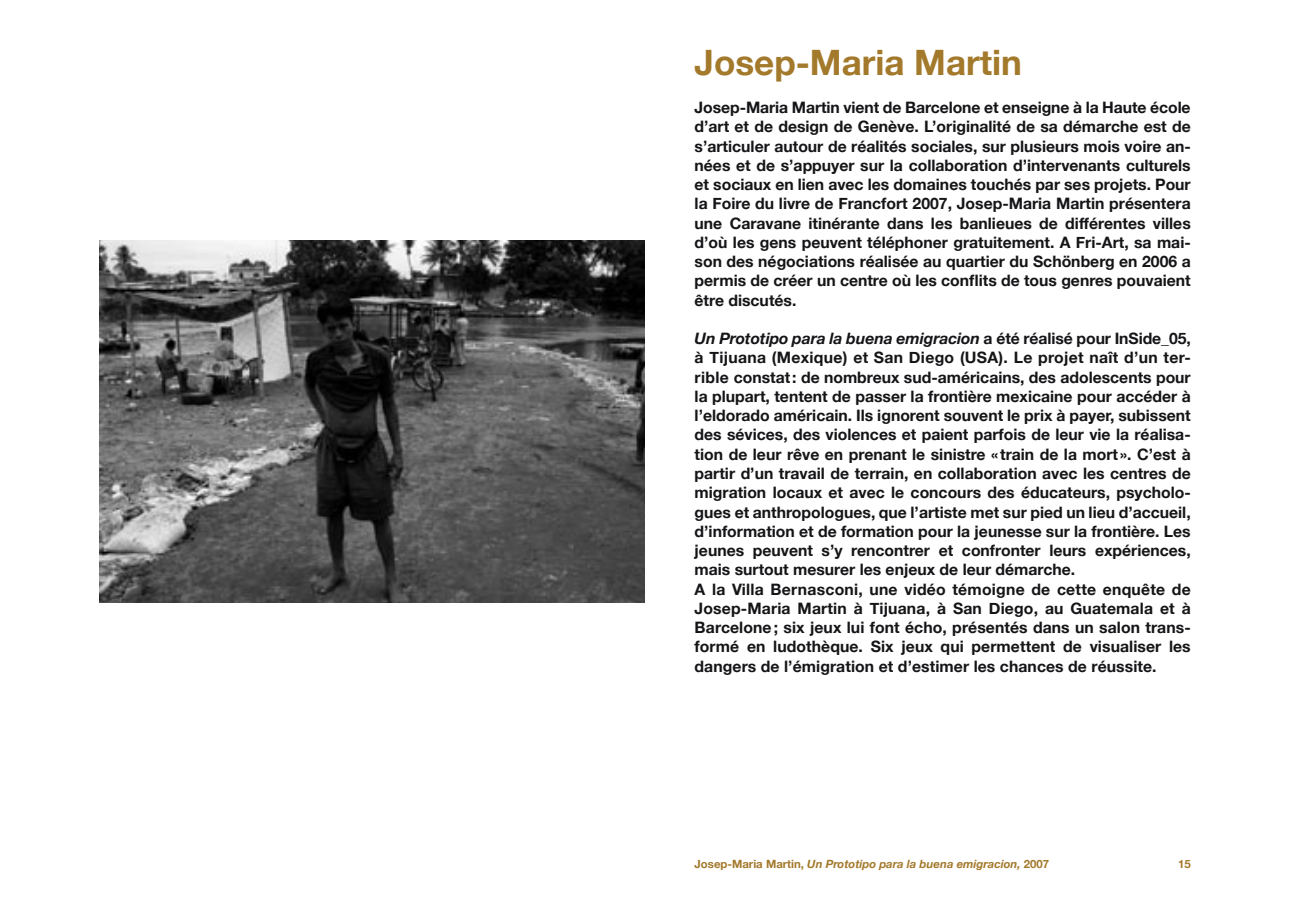
<style>
.page{position:relative;width:1290px;height:918px;background:#fff}
.page>*{position:absolute;margin:0;border:0;box-sizing:border-box;transform-origin:0 0}
.t1{font:700 35px "Helvetica Neue";color:#a3792b}
.t2{font:700 15.75px/19.2px "Helvetica Neue";color:#151518;text-align:justify}
.t3{font:italic 700 11.38px "Helvetica Neue";color:#a3792b}
.t4{font:700 11.38px "Helvetica Neue";color:#a3792b}
.s1{font-style:italic}
.s2{font-style:normal}
</style>
<div class="page">
<img style="left:99px;top:241px;width:546px;height:362px">
<p class="t1" style="left:694px;top:40px;width:329px">Josep-Maria Martin</p>
<p class="t2" style="left:694px;top:97px;width:498px">Josep-Maria Martin vient de Barcelone et enseigne à la Haute école d’art et de design de Genève. L’originalité de sa démarche est de s’articuler autour de réalités sociales, sur plusieurs mois voire an&shy;nées et de s’appuyer sur la collaboration d’intervenants culturels et sociaux en lien avec les domaines touchés par ses projets. Pour la Foire du livre de Francfort 2007, Josep-Maria Martin présentera une Caravane itinérante dans les banlieues de différentes villes d’où les gens peuvent téléphoner gratuitement. A Fri-Art, sa mai&shy;son des négociations réalisée au quartier du Schönberg en 2006 a permis de créer un centre où les conflits de tous genres pouvaient être discutés.</p>
<p class="t2" style="left:694px;top:328px;width:498px"><span class="s1">Un Prototipo para la buena emigracion</span> a été réalisé pour InSide_05, à Tijuana (Mexique) et San Diego (USA). Le projet naît d’un ter&shy;rible constat : de nombreux sud-américains, des adolescents pour la plupart, tentent de passer la frontière mexicaine pour accéder à l’eldorado américain. Ils ignorent souvent le prix à payer, subissent des sévices, des violences et paient parfois de leur vie la réalisa&shy;tion de leur rêve en prenant le sinistre « train de la mort ». C’est à partir d’un travail de terrain, en collaboration avec les centres de migration locaux et avec le concours des éducateurs, psycholo&shy;gues et anthropologues, que l’artiste met sur pied un lieu d’accueil, d’information et de formation pour la jeunesse sur la frontière. Les jeunes peuvent s’y rencontrer et confronter leurs expériences, mais surtout mesurer les enjeux de leur démarche.</p>
<p class="t2" style="left:694px;top:579px;width:498px">A la Villa Bernasconi, une vidéo témoigne de cette enquête de Josep-Maria Martin à Tijuana, à San Diego, au Guatemala et à Barcelone ; six jeux lui font écho, présentés dans un salon trans&shy;formé en ludothèque. Six jeux qui permettent de visualiser les dangers de l’émigration et d’estimer les chances de réussite.</p>
<p class="t3" style="left:694px;top:857px;width:356px"><span class="s2">Josep-Maria Martin,</span> Un Prototipo para la buena emigracion, <span class="s2">2007</span></p>
<p class="t4" style="left:1178px;top:857px;width:14px">15</p>
</div>
